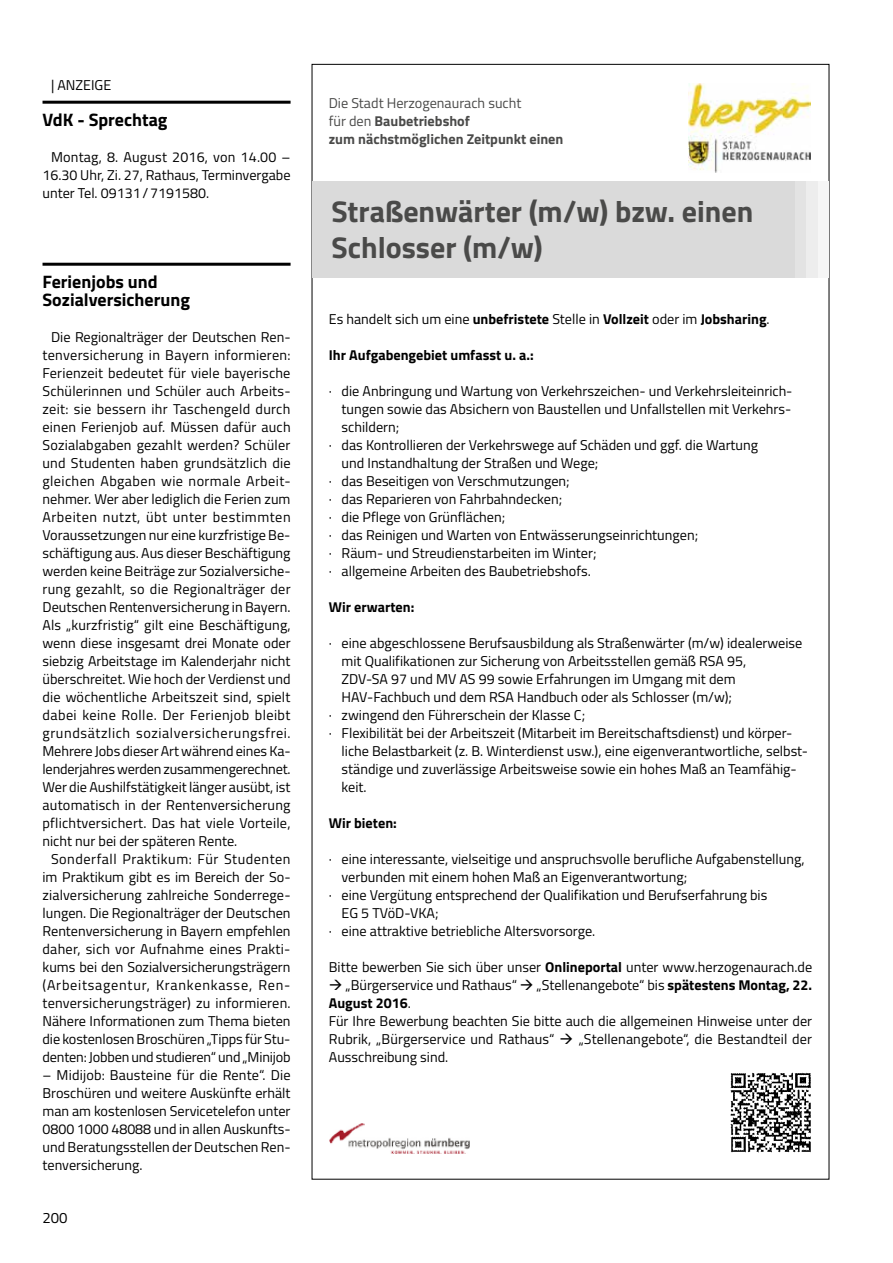
<style>
.page{position:relative;width:893px;height:1263px;background:#fff}
.page>*{position:absolute;margin:0;border:0;box-sizing:border-box;transform-origin:0 0}
.t1{font:700 30px/36px "Titillium";color:#4a4a49}
.t2{font:700 18px/18px "Titillium";color:#000}
.t3{font:15px "Titillium";color:#000}
.t4{font:14.25px/18px "Titillium";color:#000;text-align:justify}
.t5{font:14.25px "Titillium";letter-spacing:.02em;color:#000}
.t6{font:700 14.25px/18px "Titillium";color:#4a4a49}
.t7{font:14.25px "Titillium";letter-spacing:.03em;color:#000}
.t8{font:14.25px "Titillium";letter-spacing:.035em;color:#000}
.t9{font:700 14.25px "Titillium";color:#000}
.t10{font:14.25px "Titillium";letter-spacing:.04em;color:#000}
.t11{font:14.25px "Titillium";letter-spacing:.055em;color:#000}
.s1{font-weight:400}
.s2{font-weight:700}
</style>
<div class="page">
<div style="left:326px;top:182px;width:503px;height:96px;background:#f6f6f6"></div>
<div style="left:326px;top:182px;width:492px;height:96px;background:#ededed"></div>
<div style="left:326px;top:182px;width:480px;height:96px;background:#e3e3e3"></div>
<div style="left:312px;top:182px;width:482px;height:96px;background:#dadada"></div>
<img style="left:689px;top:83px;width:122px;height:89px">
<img style="left:730px;top:1072px;width:81px;height:81px">
<img style="left:330px;top:1124px;width:140px;height:30px">
<hr style="left:43px;top:101px;width:248px;height:3px;background:#000">
<hr style="left:43px;top:263px;width:248px;height:3px;background:#000">
<p class="t4" style="left:51px;top:75px;width:62px">| ANZEIGE</p>
<p class="t2" style="left:43px;top:110px;width:126px">VdK - Sprechtag</p>
<p class="t4" style="left:43px;top:147px;width:250px;text-indent:9px">Montag, 8. August 2016, von 14.00 – 16.30 Uhr, Zi. 27, Rathaus, Terminvergabe unter Tel. 09131/7191580.</p>
<p class="t2" style="left:43px;top:272px;width:149px">Ferienjobs und<br>Sozialversicherung</p>
<p class="t4" style="left:51px;top:327px;width:241px">Die Regionalträger der Deutschen Ren-</p>
<p class="t5" style="left:43px;top:345px;width:250px">tenversicherung in Bayern informieren:</p>
<p class="t4" style="left:43px;top:363px;width:249px">Ferienzeit bedeutet für viele bayerische</p>
<p class="t4" style="left:43px;top:381px;width:250px">Schülerinnen und Schüler auch Arbeits-</p>
<p class="t5" style="left:43px;top:399px;width:249px">zeit: sie bessern ihr Taschengeld durch</p>
<p class="t4" style="left:43px;top:417px;width:250px">einen Ferienjob auf. Müssen dafür auch</p>
<p class="t4" style="left:43px;top:435px;width:249px">Sozialabgaben gezahlt werden? Schüler</p>
<p class="t4" style="left:43px;top:453px;width:250px">und Studenten haben grundsätzlich die</p>
<p class="t7" style="left:43px;top:471px;width:250px">gleichen Abgaben wie normale Arbeit-</p>
<p class="t4" style="left:43px;top:489px;width:250px">nehmer. Wer aber lediglich die Ferien zum</p>
<p class="t8" style="left:43px;top:507px;width:250px">Arbeiten nutzt, übt unter bestimmten</p>
<p class="t4" style="left:43px;top:525px;width:249px">Voraussetzungen nur eine kurzfristige Be-</p>
<p class="t4" style="left:43px;top:543px;width:250px">schäftigung aus. Aus dieser Beschäftigung</p>
<p class="t4" style="left:43px;top:561px;width:250px">werden keine Beiträge zur Sozialversiche-</p>
<p class="t5" style="left:43px;top:579px;width:250px">rung gezahlt, so die Regionalträger der</p>
<p class="t4" style="left:43px;top:597px;width:250px">Deutschen Rentenversicherung in Bayern.</p>
<p class="t4" style="left:43px;top:615px;width:250px">Als „kurzfristig“ gilt eine Beschäftigung,</p>
<p class="t4" style="left:43px;top:633px;width:250px">wenn diese insgesamt drei Monate oder</p>
<p class="t4" style="left:43px;top:651px;width:250px">siebzig Arbeitstage im Kalenderjahr nicht</p>
<p class="t4" style="left:43px;top:669px;width:250px">überschreitet. Wie hoch der Verdienst und</p>
<p class="t4" style="left:43px;top:687px;width:249px">die wöchentliche Arbeitszeit sind, spielt</p>
<p class="t7" style="left:43px;top:705px;width:249px">dabei keine Rolle. Der Ferienjob bleibt</p>
<p class="t10" style="left:43px;top:723px;width:250px">grundsätzlich sozialversicherungsfrei.</p>
<p class="t4" style="left:43px;top:741px;width:250px">Mehrere Jobs dieser Art während eines Ka-</p>
<p class="t4" style="left:43px;top:759px;width:250px">lenderjahres werden zusammengerechnet.</p>
<p class="t4" style="left:43px;top:777px;width:249px">Wer die Aushilfstätigkeit länger ausübt, ist</p>
<p class="t4" style="left:43px;top:795px;width:250px">automatisch in der Rentenversicherung</p>
<p class="t4" style="left:43px;top:813px;width:249px">pflichtversichert. Das hat viele Vorteile,</p>
<p class="t4" style="left:43px;top:831px;width:196px">nicht nur bei der späteren Rente.</p>
<p class="t8" style="left:51px;top:849px;width:241px">Sonderfall Praktikum: Für Studenten</p>
<p class="t4" style="left:43px;top:867px;width:250px">im Praktikum gibt es im Bereich der So-</p>
<p class="t4" style="left:43px;top:885px;width:250px">zialversicherung zahlreiche Sonderrege-</p>
<p class="t4" style="left:43px;top:903px;width:250px">lungen. Die Regionalträger der Deutschen</p>
<p class="t4" style="left:43px;top:921px;width:250px">Rentenversicherung in Bayern empfehlen</p>
<p class="t4" style="left:43px;top:939px;width:249px">daher, sich vor Aufnahme eines Prakti-</p>
<p class="t4" style="left:43px;top:957px;width:250px">kums bei den Sozialversicherungsträgern</p>
<p class="t11" style="left:43px;top:975px;width:249px">(Arbeitsagentur, Krankenkasse, Ren-</p>
<p class="t4" style="left:43px;top:993px;width:250px">tenversicherungsträger) zu informieren.</p>
<p class="t4" style="left:43px;top:1011px;width:250px">Nähere Informationen zum Thema bieten</p>
<p class="t4" style="left:43px;top:1029px;width:249px">die kostenlosen Broschüren „Tipps für Stu-</p>
<p class="t4" style="left:43px;top:1047px;width:250px">denten: Jobben und studieren“ und „Minijob</p>
<p class="t4" style="left:43px;top:1065px;width:250px">– Midijob: Bausteine für die Rente“. Die Broschüren und weitere Auskünfte erhält man am kostenlosen Servicetelefon unter 0800 1000 48088 und in allen Auskunfts&shy;und Beratungsstellen der Deutschen Ren&shy;tenversicherung.</p>
<p class="t3" style="left:43px;top:1206px;width:27px">200</p>
<p class="t6" style="left:329px;top:93px;width:236px"><span class="s1">Die Stadt Herzogenaurach sucht<br>für den</span> Baubetriebshof<br>zum nächstmöglichen Zeitpunkt einen</p>
<h1 class="t1" style="left:331px;top:192px;width:423px">Straßenwärter (m/w) bzw. einen<br>Schlosser (m/w)</h1>
<p class="t4" style="left:329px;top:309px;width:442px">Es handelt sich um eine <span class="s2">unbefristete</span> Stelle in <span class="s2">Vollzeit</span> oder im <span class="s2">Jobsharing</span>.</p>
<p class="t9" style="left:329px;top:344px;width:206px">Ihr Aufgabengebiet umfasst u. a.:</p>
<p class="t4" style="left:329px;top:381px;width:465px">· die Anbringung und Wartung von Verkehrszeichen- und Verkehrsleiteinrich-</p>
<p class="t4" style="left:342px;top:399px;width:451px">tungen sowie das Absichern von Baustellen und Unfallstellen mit Verkehrs-</p>
<p class="t4" style="left:342px;top:417px;width:59px">schildern;</p>
<p class="t4" style="left:329px;top:435px;width:431px">· das Kontrollieren der Verkehrswege auf Schäden und ggf. die Wartung</p>
<p class="t4" style="left:342px;top:453px;width:258px">und Instandhaltung der Straßen und Wege;</p>
<p class="t4" style="left:329px;top:471px;width:242px">· das Beseitigen von Verschmutzungen;</p>
<p class="t4" style="left:329px;top:489px;width:235px">· das Reparieren von Fahrbahndecken;</p>
<p class="t4" style="left:329px;top:507px;width:178px">· die Pflege von Grünflächen;</p>
<p class="t4" style="left:329px;top:525px;width:371px">· das Reinigen und Warten von Entwässerungseinrichtungen;</p>
<p class="t4" style="left:329px;top:543px;width:269px">· Räum- und Streudienstarbeiten im Winter;</p>
<p class="t4" style="left:329px;top:561px;width:264px">· allgemeine Arbeiten des Baubetriebshofs.</p>
<p class="t9" style="left:329px;top:596px;width:87px">Wir erwarten:</p>
<p class="t4" style="left:329px;top:633px;width:475px">· eine abgeschlossene Berufsausbildung als Straßenwärter (m/w) idealerweise</p>
<p class="t4" style="left:342px;top:651px;width:406px">mit Qualifikationen zur Sicherung von Arbeitsstellen gemäß RSA 95,</p>
<p class="t4" style="left:342px;top:669px;width:396px">ZDV-SA 97 und MV AS 99 sowie Erfahrungen im Umgang mit dem</p>
<p class="t4" style="left:342px;top:687px;width:392px">HAV-Fachbuch und dem RSA Handbuch oder als Schlosser (m/w);</p>
<p class="t4" style="left:329px;top:705px;width:258px">· zwingend den Führerschein der Klasse C;</p>
<p class="t4" style="left:329px;top:723px;width:465px">· Flexibilität bei der Arbeitszeit (Mitarbeit im Bereitschaftsdienst) und körper-</p>
<p class="t4" style="left:342px;top:741px;width:468px">liche Belastbarkeit (z. B. Winterdienst usw.), eine eigenverantwortliche, selbst-</p>
<p class="t4" style="left:342px;top:759px;width:456px">ständige und zuverlässige Arbeitsweise sowie ein hohes Maß an Teamfähig-</p>
<p class="t4" style="left:342px;top:777px;width:27px">keit.</p>
<p class="t9" style="left:329px;top:812px;width:70px">Wir bieten:</p>
<p class="t4" style="left:329px;top:849px;width:477px">· eine interessante, vielseitige und anspruchsvolle berufliche Aufgabenstellung,</p>
<p class="t4" style="left:342px;top:867px;width:347px">verbunden mit einem hohen Maß an Eigenverantwortung;</p>
<p class="t4" style="left:329px;top:885px;width:440px">· eine Vergütung entsprechend der Qualifikation und Berufserfahrung bis</p>
<p class="t4" style="left:342px;top:903px;width:98px">EG 5 TVöD-VKA;</p>
<p class="t4" style="left:329px;top:921px;width:268px">· eine attraktive betriebliche Altersvorsorge.</p>
<p class="t4" style="left:329px;top:957px;width:485px">Bitte bewerben Sie sich über unser <span class="s2">Onlineportal</span> unter www.herzogenaurach.de</p>
<p class="t4" style="left:329px;top:975px;width:485px;text-align:left">→ „Bürgerservice und Rathaus“ → „Stellenangebote“ bis <span class="s2">spätestens Montag, 22.<br>August 2016</span>.<br>Für Ihre Bewerbung beachten Sie bitte auch die allgemeinen Hinweise unter der Rubrik, „Bürgerservice und Rathaus“ → „Stellenangebote“, die Bestandteil der Ausschreibung sind.</p>
</div>
